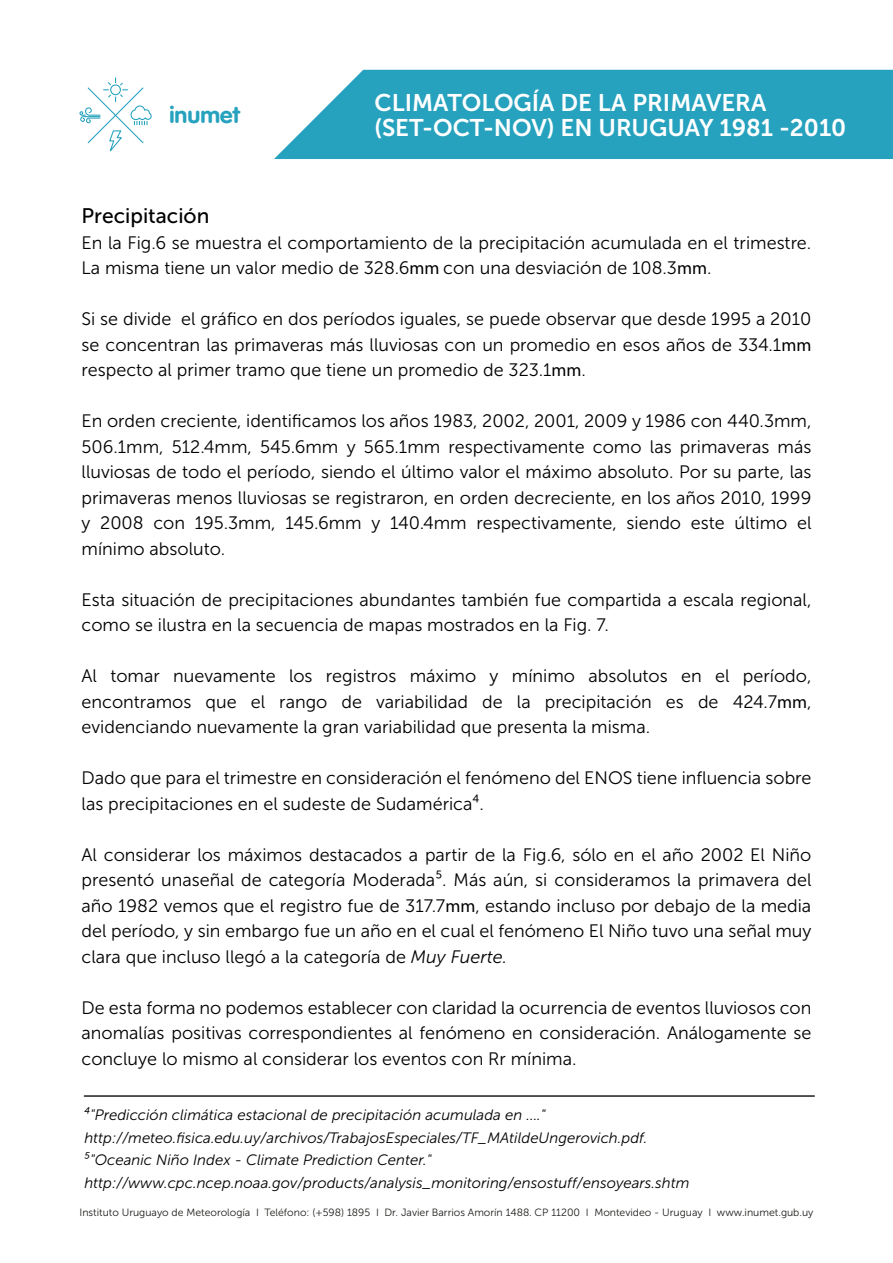
<style>
.page{position:relative;width:893px;height:1263px;background:#fff}
.page>*{position:absolute;margin:0;border:0;box-sizing:border-box;transform-origin:0 0}
.t1{font:24px/25.2px "Museo Sans 700";color:#fff}
.t2{font:23.25px "VAG Rounded Bold";color:#26a2be}
.t3{font:21px "Museo Sans 500";color:#000}
.t4{font:18px/25.5px "Museo Sans 300";color:#000;text-align:justify}
.t5{font:italic 15px/22.5px "Museo Sans 300";color:#000}
.t6{font:10.5px "Museo Sans 300";color:#1d1d1b}
.s1{font-family:"Myriad Pro"}
.s2{font-style:italic}
</style>
<div class="page">
<svg style="left:274px;top:70px;width:619px;height:89px;background:#35a8c2"></svg>
<svg style="left:79px;top:78px;width:73px;height:74px"></svg>
<hr style="left:84px;top:1095px;width:730px;height:2px;background:#1d1d1b">
<p class="t2" style="left:169px;top:101px;width:72px">inumet</p>
<h1 class="t1" style="left:375px;top:90px;width:473px">CLIMATOLOGÍA DE LA PRIMAVERA (SET-OCT-NOV) EN URUGUAY 1981 -2010</h1>
<p class="t3" style="left:82px;top:204px;width:129px">Precipitación</p>
<p class="t4" style="left:82px;top:230px;width:731px">En la Fig.6 se muestra el comportamiento de la precipitación acumulada en el trimestre.<br>La misma tiene un valor medio de 328.6<span class="s1">mm</span> con una desviación de 108.3<span class="s1">mm</span>.</p>
<p class="t4" style="left:82px;top:306px;width:731px">Si se divide el gráfico en dos períodos iguales, se puede observar que desde 1995 a 2010 se concentran las primaveras más lluviosas con un promedio en esos años de 334.1<span class="s1">mm </span>respecto al primer tramo que tiene un promedio de 323.1<span class="s1">mm</span>.</p>
<p class="t4" style="left:82px;top:408px;width:731px">En orden creciente, identificamos los años 1983, 2002, 2001, 2009 y 1986 con 440.3mm, 506.1mm, 512.4mm, 545.6mm y 565.1mm respectivamente como las primaveras más lluviosas de todo el período, siendo el último valor el máximo absoluto. Por su parte, las primaveras menos lluviosas se registraron, en orden decreciente, en los años 2010, 1999 y 2008 con 195.3mm, 145.6mm y 140.4mm respectivamente, siendo este último el mínimo absoluto.</p>
<p class="t4" style="left:82px;top:587px;width:731px">Esta situación de precipitaciones abundantes también fue compartida a escala regional, como se ilustra en la secuencia de mapas mostrados en la Fig. 7.</p>
<p class="t4" style="left:82px;top:663px;width:731px">Al tomar nuevamente los registros máximo y mínimo absolutos en el período, encontramos que el rango de variabilidad de la precipitación es de 424.7<span class="s1">mm</span>, evidenciando nuevamente la gran variabilidad que presenta la misma.</p>
<p class="t4" style="left:82px;top:765px;width:731px">Dado que para el trimestre en consideración el fenómeno del ENOS tiene influencia sobre las precipitaciones en el sudeste de Sudamérica⁴.</p>
<p class="t4" style="left:82px;top:842px;width:731px">Al considerar los máximos destacados a partir de la Fig.6, sólo en el año 2002 El Niño presentó unaseñal de categoría Moderada⁵. Más aún, si consideramos la primavera del año 1982 vemos que el registro fue de 317.7<span class="s1">mm</span>, estando incluso por debajo de la media del período, y sin embargo fue un año en el cual el fenómeno El Niño tuvo una señal muy clara que incluso llegó a la categoría de <span class="s2">Muy Fuerte.</span></p>
<p class="t4" style="left:82px;top:995px;width:731px">De esta forma no podemos establecer con claridad la ocurrencia de eventos lluviosos con anomalías positivas correspondientes al fenómeno en consideración. Análogamente se concluye lo mismo al considerar los eventos con Rr mínima.</p>
<p class="t5" style="left:84px;top:1104px;width:607px">⁴"Predicción climática estacional de precipitación acumulada en ...." http://meteo.fisica.edu.uy/archivos/TrabajosEspeciales/TF_MAtildeUngerovich.pdf.<br>⁵"Oceanic Niño Index - Climate Prediction Center." http://www.cpc.ncep.noaa.gov/products/analysis_monitoring/ensostuff/ensoyears.shtm</p>
<p class="t6" style="left:80px;top:1206px;width:735px">Instituto Uruguayo de Meteorología I Teléfono: (+598) 1895 I Dr. Javier Barrios Amorín 1488. CP 11200 I Montevideo - Uruguay I www.inumet.gub.uy</p>
</div>
